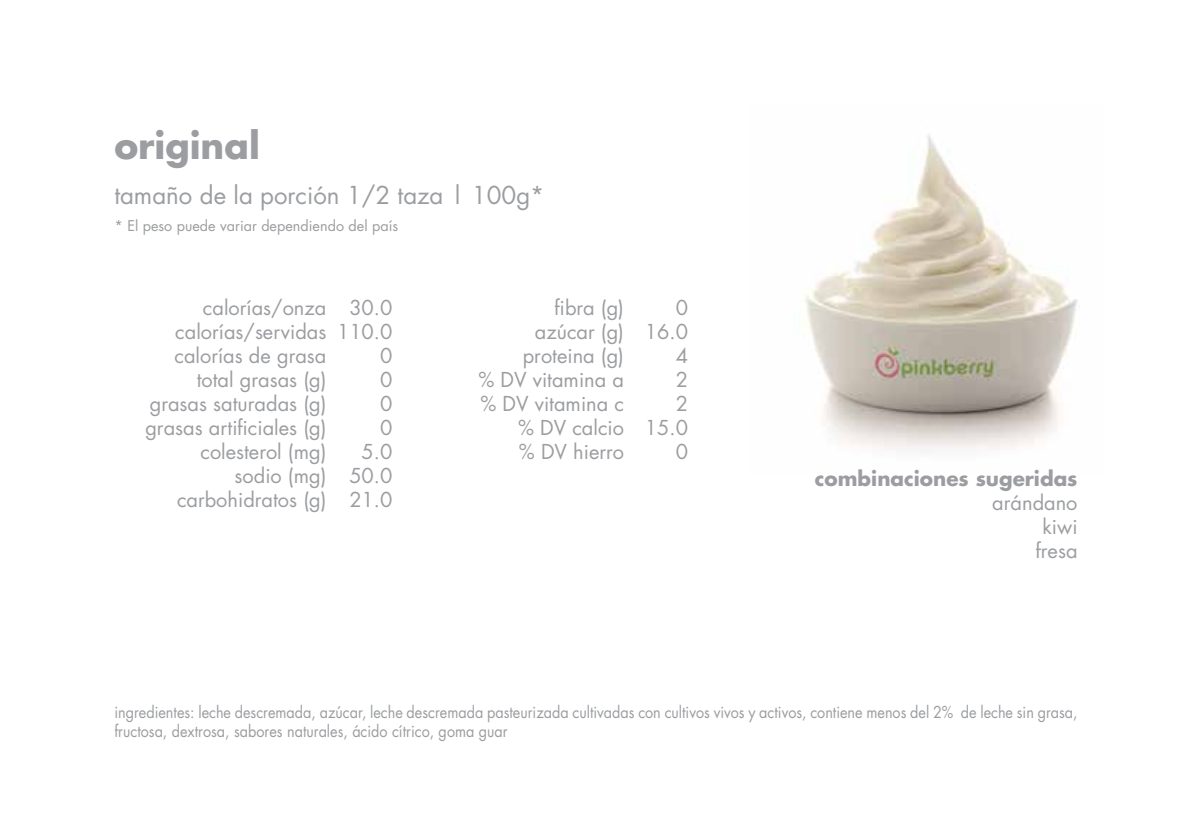
<style>
.page{position:relative;width:1191px;height:840px;background:#fff}
.page>*{position:absolute;margin:0;border:0;box-sizing:border-box;transform-origin:0 0}
.t1{font:700 36px "Futura";color:#9b9da0}
.t2{font:24px "Futura";color:#9b9da0}
.t3{font:20px/24px "Futura";color:#9b9da0;text-align:justify}
.t4{font:700 20px "Futura";color:#9b9da0}
.t5{font:16px/19.2px "Futura";color:#9b9da0;scale:.9 1}
.t6{font:14.4px "Futura";color:#9b9da0}
</style>
<div class="page">
<img style="left:804px;top:134px;width:274px;height:318px">
<h1 class="t1" style="left:114px;top:121px;width:147px">original</h1>
<p class="t2" style="left:114px;top:179px;width:431px">tamaño de la porción 1/2 taza | 100g*</p>
<p class="t6" style="left:114px;top:215px;width:285px">* El peso puede variar dependiendo del país</p>
<p class="t3" style="left:174px;top:295px;width:219px;text-indent:28px">calorías/onza 30.0 calorías/servidas 110.0 calorías de grasa</p>
<p class="t3" style="left:380px;top:343px;width:14px">0</p>
<p class="t3" style="left:197px;top:367px;width:131px">total grasas (g)</p>
<p class="t3" style="left:380px;top:367px;width:14px">0</p>
<p class="t3" style="left:150px;top:391px;width:178px">grasas saturadas (g)</p>
<p class="t3" style="left:380px;top:391px;width:14px">0</p>
<p class="t3" style="left:145px;top:415px;width:182px">grasas artificiales (g)</p>
<p class="t3" style="left:380px;top:415px;width:14px">0</p>
<p class="t3" style="left:200px;top:439px;width:127px">colesterol (mg)</p>
<p class="t3" style="left:177px;top:439px;width:217px;text-align:right">5.0<br>sodio (mg) 50.0 carbohidratos (g) 21.0</p>
<p class="t3" style="left:554px;top:295px;width:71px">fibra (g)</p>
<p class="t3" style="left:676px;top:295px;width:14px">0</p>
<p class="t3" style="left:535px;top:319px;width:155px">azúcar (g) 16.0</p>
<p class="t3" style="left:523px;top:343px;width:103px">proteina (g)</p>
<p class="t3" style="left:676px;top:343px;width:14px">4</p>
<p class="t3" style="left:478px;top:367px;width:147px">% DV vitamina a</p>
<p class="t3" style="left:676px;top:367px;width:14px">2</p>
<p class="t3" style="left:480px;top:391px;width:145px">% DV vitamina c</p>
<p class="t3" style="left:518px;top:391px;width:171px;text-indent:158px">2 % DV calcio 15.0 % DV hierro</p>
<p class="t3" style="left:676px;top:439px;width:14px">0</p>
<p class="t4" style="left:815px;top:464px;width:264px">combinaciones sugeridas</p>
<p class="t3" style="left:992px;top:490px;width:87px;text-align:right">arándano kiwi<br>fresa</p>
<p class="t5" style="left:114px;top:701px;width:1071px">ingredientes: leche descremada, azúcar, leche descremada pasteurizada cultivadas con cultivos vivos y activos, contiene menos del 2% de leche sin grasa, fructosa, dextrosa, sabores naturales, ácido cítrico, goma guar</p>
</div>
